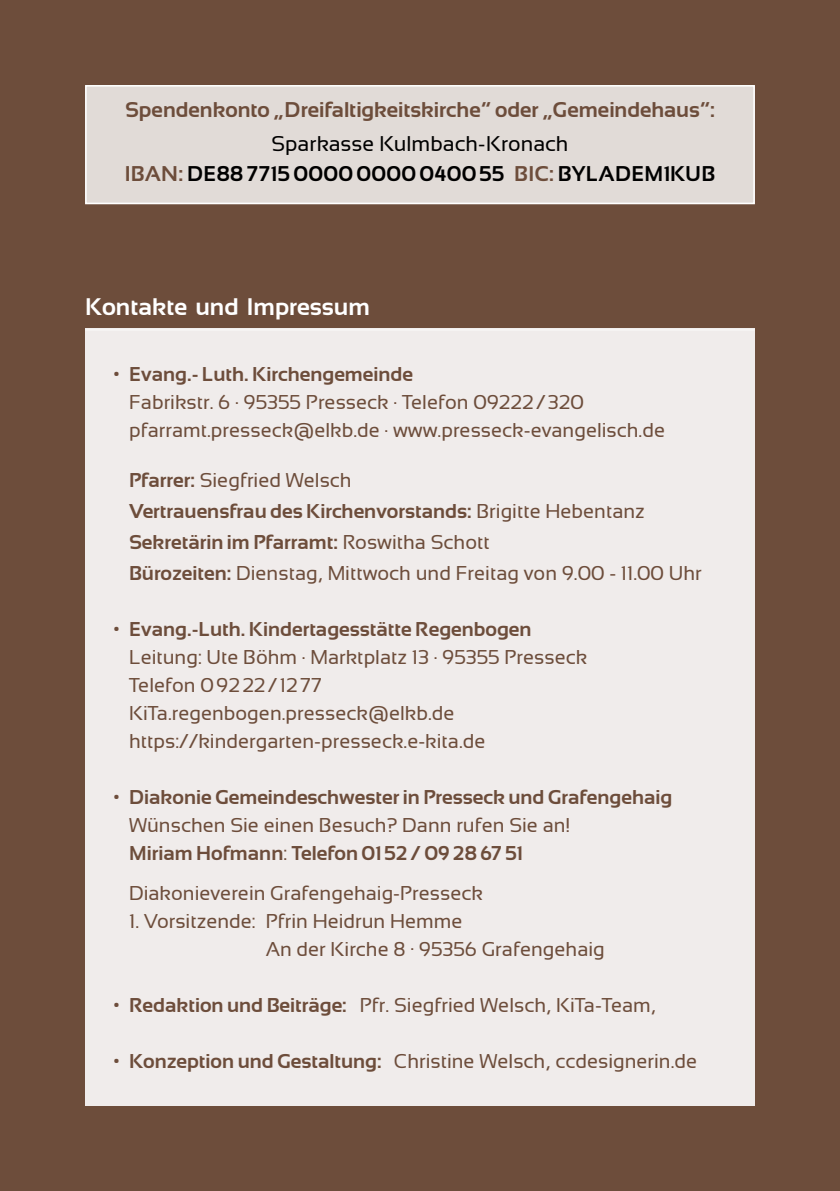
<style>
.page{position:relative;width:840px;height:1191px;background:#fff}
.page>*{position:absolute;margin:0;border:0;box-sizing:border-box;transform-origin:0 0}
.Grundtext_fett{font:700 24px "Sansation";color:#fff}
.Grundtext_fett-2{font:700 21.4px "Sansation";color:#6d4d3b}
.Grundtext_fett-3{font:700 21.4px "Sansation";letter-spacing:.025em;color:#000}
.Grundtext_fett-4{font:21.4px "Sansation";color:#000}
.Grundtext_fett-5{font:20px "Sansation";color:#6d4d3b}
.t1{font:700 20px "Sansation";color:#6d4d3b}
.s1{color:#6d4d3b}
.s2{font-weight:700}
.s3{font-weight:400}
</style>
<div class="page">
<div style="left:0;top:0;width:839px;height:1191px;background:#6d4d3b"></div>
<div style="left:85px;top:329px;width:669px;height:777px;background:#f0eceb"></div>
<div style="left:85px;top:85px;width:669px;height:119px;background:#e1dbd7"></div>
<div style="left:85px;top:85px;width:669px;height:119px;border:2px solid #fff"></div>
<p class="Grundtext_fett-2" style="left:125px;top:98px;width:591px">Spendenkonto „Dreifaltigkeitskirche“ oder „Gemeindehaus“:</p>
<p class="Grundtext_fett-4" style="left:271px;top:132px;width:298px">Sparkasse Kulmbach-Kronach</p>
<p class="Grundtext_fett-3" style="left:125px;top:162px;width:591px"><span class="s1">IBAN:</span> DE88 7715 0000 0000 0400 55 <span class="s1">BIC:</span> BYLADEM1KUB</p>
<p class="Grundtext_fett" style="left:85px;top:293px;width:286px">Kontakte und Impressum</p>
<p class="t1" style="left:113px;top:363px;width:301px">• Evang.- Luth. Kirchengemeinde</p>
<p class="Grundtext_fett-5" style="left:129px;top:391px;width:456px">Fabrikstr. 6 . 95355 Presseck . Telefon 09222 / 320</p>
<p class="Grundtext_fett-5" style="left:129px;top:419px;width:537px">pfarramt.presseck@elkb.de . www.presseck-evangelisch.de</p>
<p class="Grundtext_fett-5" style="left:129px;top:469px;width:224px"><span class="s2">Pfarrer:</span> Siegfried Welsch</p>
<p class="t1" style="left:129px;top:500px;width:517px">Vertrauensfrau des Kirchenvorstands: <span class="s3">Brigitte Hebentanz</span></p>
<p class="t1" style="left:129px;top:531px;width:362px">Sekretärin im Pfarramt: <span class="s3">Roswitha Schott</span></p>
<p class="Grundtext_fett-5" style="left:129px;top:562px;width:573px"><span class="s2">Bürozeiten:</span> Dienstag, Mittwoch und Freitag von 9.00 - 11.00 Uhr</p>
<p class="t1" style="left:113px;top:618px;width:419px">• Evang.-Luth. Kindertagesstätte Regenbogen</p>
<p class="Grundtext_fett-5" style="left:129px;top:646px;width:459px">Leitung: Ute Böhm . Marktplatz 13 . 95355 Presseck</p>
<p class="Grundtext_fett-5" style="left:129px;top:674px;width:194px">Telefon 0 92 22 / 12 77</p>
<p class="Grundtext_fett-5" style="left:129px;top:702px;width:326px">KiTa.regenbogen.presseck@elkb.de</p>
<p class="Grundtext_fett-5" style="left:129px;top:730px;width:357px">https://kindergarten-presseck.e-kita.de</p>
<p class="t1" style="left:113px;top:786px;width:560px">• Diakonie Gemeindeschwester in Presseck und Grafengehaig</p>
<p class="Grundtext_fett-5" style="left:129px;top:814px;width:442px">Wünschen Sie einen Besuch? Dann rufen Sie an!</p>
<p class="t1" style="left:129px;top:842px;width:394px">Miriam Hofmann<span class="s3">:</span> Telefon 01 52 / 09 28 67 51</p>
<p class="Grundtext_fett-5" style="left:129px;top:882px;width:355px">Diakonieverein Grafengehaig-Presseck</p>
<p class="Grundtext_fett-5" style="left:129px;top:910px;width:335px">1. Vorsitzende: Pfrin Heidrun Hemme</p>
<p class="Grundtext_fett-5" style="left:265px;top:938px;width:340px">An der Kirche 8 . 95356 Grafengehaig</p>
<p class="Grundtext_fett-5" style="left:113px;top:994px;width:543px"><span class="s2">• Redaktion und Beiträge:</span> Pfr. Siegfried Welsch, KiTa-Team,</p>
<p class="Grundtext_fett-5" style="left:113px;top:1050px;width:584px"><span class="s2">• Konzeption und Gestaltung:</span> Christine Welsch, ccdesignerin.de</p>
</div>
